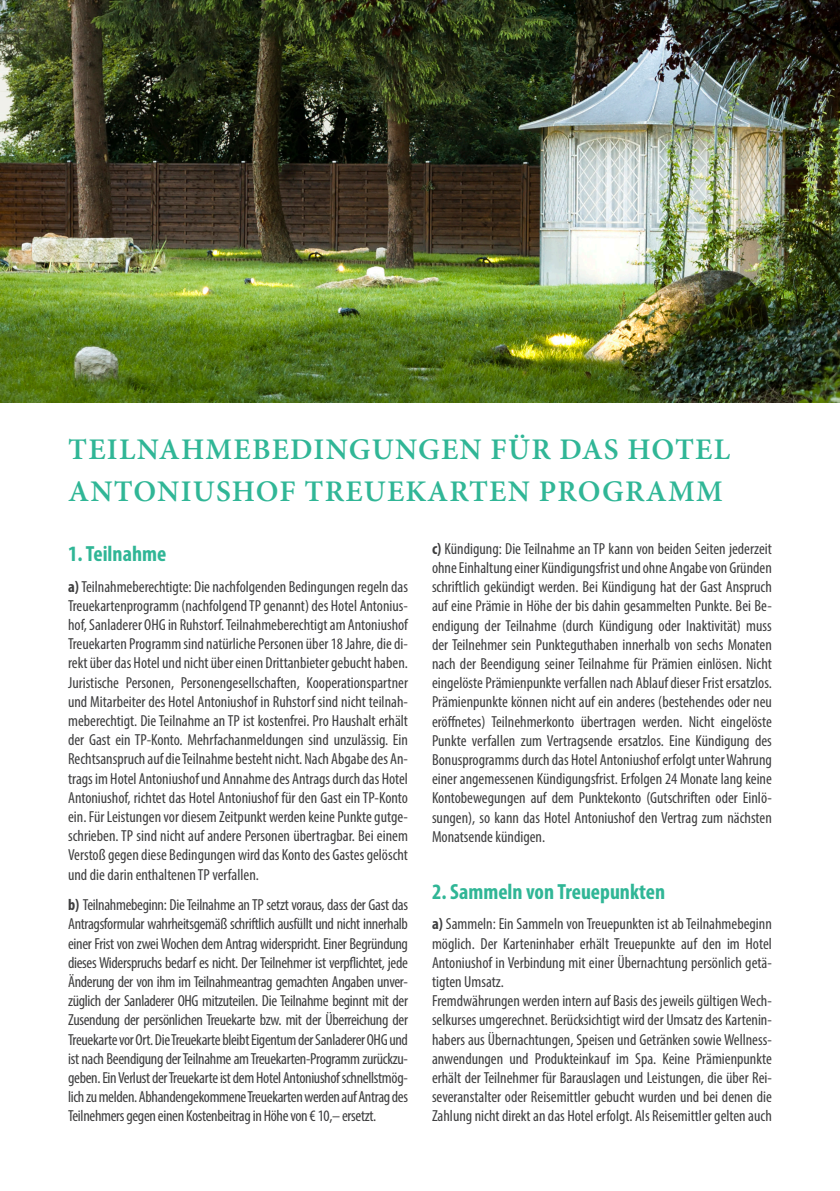
<style>
.page{position:relative;width:840px;height:1191px;background:#fff}
.page>*{position:absolute;margin:0;border:0;box-sizing:border-box;transform-origin:0 0}
.t1{font:600 30px/42px "Minion Pro";letter-spacing:.04em;color:#30b696}
.t2{font:700 condensed 22px "Myriad Pro";color:#30b696}
.t3{font:condensed 16px/19.2px "Myriad Pro";color:#3e3e3f;text-align:justify}
.s1{font-weight:700}
</style>
<div class="page">
<img style="left:0;top:0;width:839px;height:403px">
<h1 class="t1" style="left:68px;top:428px;width:663px">TEILNAHMEBEDINGUNGEN FÜR DAS HOTEL<br>ANTONIUSHOF TREUEKARTEN PROGRAMM</h1>
<h2 class="t2" style="left:68px;top:540px;width:100px">1. Teilnahme</h2>
<p class="t3" style="left:68px;top:576px;width:341px"><span class="s1">a)</span> Teilnahmeberechtigte: Die nachfolgenden Bedingungen regeln das Treuekartenprogramm (nachfolgend TP genannt) des Hotel Antonius&shy;hof, Sanladerer OHG in Ruhstorf. Teilnahmeberechtigt am Antoniushof Treuekarten Programm sind natürliche Personen über 18 Jahre, die di&shy;rekt über das Hotel und nicht über einen Drittanbieter gebucht haben.<br>Juristische Personen, Personengesellschaften, Kooperationspartner und Mitarbeiter des Hotel Antoniushof in Ruhstorf sind nicht teilnah&shy;meberechtigt. Die Teilnahme an TP ist kostenfrei. Pro Haushalt erhält der Gast ein TP-Konto. Mehrfachanmeldungen sind unzulässig. Ein Rechtsanspruch auf die Teilnahme besteht nicht. Nach Abgabe des An&shy;trags im Hotel Antoniushof und Annahme des Antrags durch das Hotel Antoniushof, richtet das Hotel Antoniushof für den Gast ein TP-Konto ein. Für Leistungen vor diesem Zeitpunkt werden keine Punkte gutge&shy;schrieben. TP sind nicht auf andere Personen übertragbar. Bei einem Verstoß gegen diese Bedingungen wird das Konto des Gastes gelöscht und die darin enthaltenen TP verfallen.</p>
<p class="t3" style="left:68px;top:895px;width:341px"><span class="s1">b)</span> Teilnahmebeginn: Die Teilnahme an TP setzt voraus, dass der Gast das Antragsformular wahrheitsgemäß schriftlich ausfüllt und nicht innerhalb einer Frist von zwei Wochen dem Antrag widerspricht. Einer Begründung dieses Widerspruchs bedarf es nicht. Der Teilnehmer ist verpflichtet, jede Änderung der von ihm im Teilnahmeantrag gemachten Angaben unver&shy;züglich der Sanladerer OHG mitzuteilen. Die Teilnahme beginnt mit der Zusendung der persönlichen Treuekarte bzw. mit der Überreichung der Treuekarte vor Ort. Die Treuekarte bleibt Eigentum der Sanladerer OHG und ist nach Beendigung der Teilnahme am Treuekarten-Programm zurückzu&shy;geben. Ein Verlust der Treuekarte ist dem Hotel Antoniushof schnellstmög&shy;lich zu melden. Abhandengekommene Treuekarten werden auf Antrag des Teilnehmers gegen einen Kostenbeitrag in Höhe von € 10,– ersetzt.</p>
<p class="t3" style="left:432px;top:538px;width:341px"><span class="s1">c)</span> Kündigung: Die Teilnahme an TP kann von beiden Seiten jederzeit ohne Einhaltung einer Kündigungsfrist und ohne Angabe von Gründen schriftlich gekündigt werden. Bei Kündigung hat der Gast Anspruch auf eine Prämie in Höhe der bis dahin gesammelten Punkte. Bei Be&shy;endigung der Teilnahme (durch Kündigung oder Inaktivität) muss der Teilnehmer sein Punkteguthaben innerhalb von sechs Monaten nach der Beendigung seiner Teilnahme für Prämien einlösen. Nicht eingelöste Prämienpunkte verfallen nach Ablauf dieser Frist ersatzlos.<br>Prämienpunkte können nicht auf ein anderes (bestehendes oder neu eröffnetes) Teilnehmerkonto übertragen werden. Nicht eingelöste Punkte verfallen zum Vertragsende ersatzlos. Eine Kündigung des Bonusprogramms durch das Hotel Antoniushof erfolgt unter Wahrung einer angemessenen Kündigungsfrist. Erfolgen 24 Monate lang keine Kontobewegungen auf dem Punktekonto (Gutschriften oder Einlö&shy;sungen), so kann das Hotel Antoniushof den Vertrag zum nächsten Monatsende kündigen.</p>
<h2 class="t2" style="left:432px;top:877px;width:234px">2. Sammeln von Treuepunkten</h2>
<p class="t3" style="left:432px;top:914px;width:341px;text-align:left"><span class="s1">a)</span> Sammeln: Ein Sammeln von Treuepunkten ist ab Teilnahmebeginn möglich. Der Karteninhaber erhält Treuepunkte auf den im Hotel Antoniushof in Verbindung mit einer Übernachtung persönlich getä&shy;tigten Umsatz.<br>Fremdwährungen werden intern auf Basis des jeweils gültigen Wech&shy;selkurses umgerechnet. Berücksichtigt wird der Umsatz des Kartenin&shy;habers aus Übernachtungen, Speisen und Getränken sowie Wellness&shy;anwendungen und Produkteinkauf im Spa. Keine Prämienpunkte erhält der Teilnehmer für Barauslagen und Leistungen, die über Rei&shy;severanstalter oder Reisemittler gebucht wurden und bei denen die Zahlung nicht direkt an das Hotel erfolgt. Als Reisemittler gelten auch</p>
</div>
